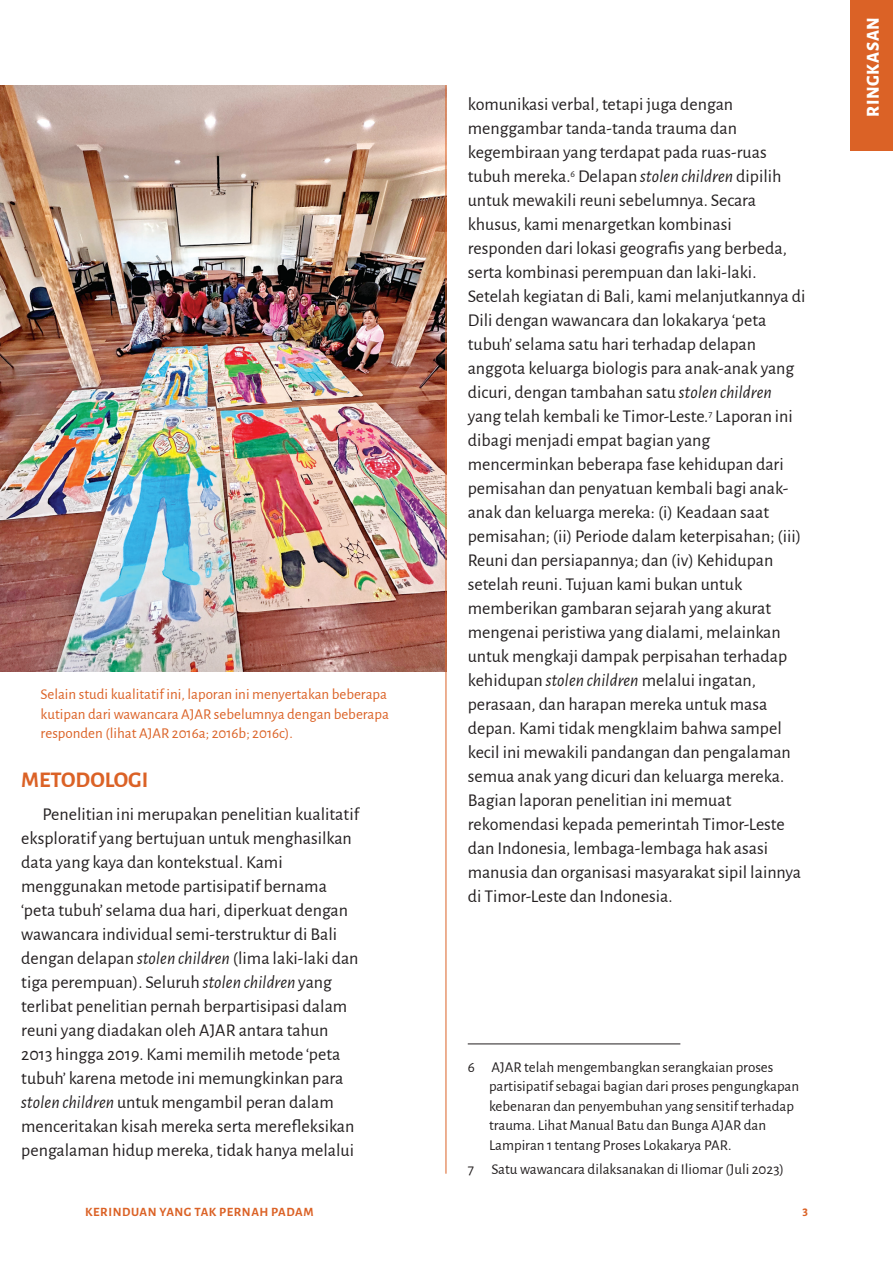
<style>
.page{position:relative;width:893px;height:1263px;background:#fff}
.page>*{position:absolute;margin:0;border:0;box-sizing:border-box;transform-origin:0 0}
._3{font:700 22.5px "Alegreya Sans";color:#db6226}
.BODY{font:18px/24px "Alegreya Sans";color:#231f20}
.t1{font:800 18px "Alegreya Sans";letter-spacing:.03em;color:#fff}
.FOOTNOTE{font:15px/19.5px "Alegreya Sans";color:#231f20}
.t2{font:15px/19.5px "Alegreya Sans";color:#db6226}
.t3{font:700 12.75px "Alegreya Sans";letter-spacing:.045em;color:#db6226}
.s1{font-style:italic}
</style>
<div class="page">
<div style="left:850px;top:0;width:43px;height:151px;background:#db6226"></div>
<img style="left:1px;top:85px;width:445px;height:587px">
<hr style="left:468px;top:1044px;width:212px;height:1px;background:#231f20">
<hr style="left:446px;top:85px;width:1px;height:1089px;background:#db6226">
<p class="t2" style="left:41px;top:684px;width:350px">Selain studi kualitatif ini, laporan ini menyertakan beberapa kutipan dari wawancara AJAR sebelumnya dengan beberapa responden (lihat AJAR 2016a; 2016b; 2016c).</p>
<p class="_3" style="left:21px;top:763px;width:129px">METODOLOGI</p>
<p class="BODY" style="left:21px;top:801px;width:339px;text-indent:21px">Penelitian ini merupakan penelitian kualitatif eksploratif yang bertujuan untuk menghasilkan data yang kaya dan kontekstual. Kami menggunakan metode partisipatif bernama ‘peta tubuh’ selama dua hari, diperkuat dengan wawancara individual semi-terstruktur di Bali dengan delapan <span class="s1">stolen children</span> (lima laki-laki dan tiga perempuan). Seluruh <span class="s1">stolen children</span> yang terlibat penelitian pernah berpartisipasi dalam reuni yang diadakan oleh AJAR antara tahun 2013 hingga 2019. Kami memilih metode ‘peta tubuh’ karena metode ini memungkinkan para <span class="s1">stolen children</span> untuk mengambil peran dalam menceritakan kisah mereka serta merefleksikan pengalaman hidup mereka, tidak hanya melalui</p>
<p class="BODY" style="left:468px;top:91px;width:339px">komunikasi verbal, tetapi juga dengan menggambar tanda-tanda trauma dan kegembiraan yang terdapat pada ruas-ruas tubuh mereka.<sup>6</sup> Delapan <span class="s1">stolen children</span> dipilih untuk mewakili reuni sebelumnya. Secara khusus, kami menargetkan kombinasi responden dari lokasi geografis yang berbeda, serta kombinasi perempuan dan laki-laki.<br>Setelah kegiatan di Bali, kami melanjutkannya di Dili dengan wawancara dan lokakarya ‘peta tubuh’ selama satu hari terhadap delapan anggota keluarga biologis para anak-anak yang dicuri, dengan tambahan satu <span class="s1">stolen children </span>yang telah kembali ke Timor-Leste.<sup>7</sup> Laporan ini dibagi menjadi empat bagian yang mencerminkan beberapa fase kehidupan dari pemisahan dan penyatuan kembali bagi anak&shy;anak dan keluarga mereka: (i) Keadaan saat pemisahan; (ii) Periode dalam keterpisahan; (iii)<br>Reuni dan persiapannya; dan (iv) Kehidupan setelah reuni. Tujuan kami bukan untuk memberikan gambaran sejarah yang akurat mengenai peristiwa yang dialami, melainkan untuk mengkaji dampak perpisahan terhadap kehidupan <span class="s1">stolen children</span> melalui ingatan, perasaan, dan harapan mereka untuk masa depan. Kami tidak mengklaim bahwa sampel kecil ini mewakili pandangan dan pengalaman semua anak yang dicuri dan keluarga mereka.<br>Bagian laporan penelitian ini memuat rekomendasi kepada pemerintah Timor-Leste dan Indonesia, lembaga-lembaga hak asasi manusia dan organisasi masyarakat sipil lainnya di Timor-Leste dan Indonesia.</p>
<p class="FOOTNOTE" style="left:489px;top:1056px;width:312px;text-indent:-21px">6 AJAR telah mengembangkan serangkaian proses partisipatif sebagai bagian dari proses pengungkapan kebenaran dan penyembuhan yang sensitif terhadap trauma. Lihat Manual Batu dan Bunga AJAR dan Lampiran 1 tentang Proses Lokakarya PAR.</p>
<p class="FOOTNOTE" style="left:468px;top:1158px;width:318px">7 Satu wawancara dilaksanakan di Iliomar (Juli 2023)</p>
<p class="t3" style="left:85px;top:1202px;width:230px">KERINDUAN YANG TAK PERNAH PADAM</p>
<p class="t3" style="left:802px;top:1203px;width:7px">3</p>
<p class="t1" style="left:859px;top:117px;width:101px;rotate:-90deg">RINGKASAN</p>
</div>
